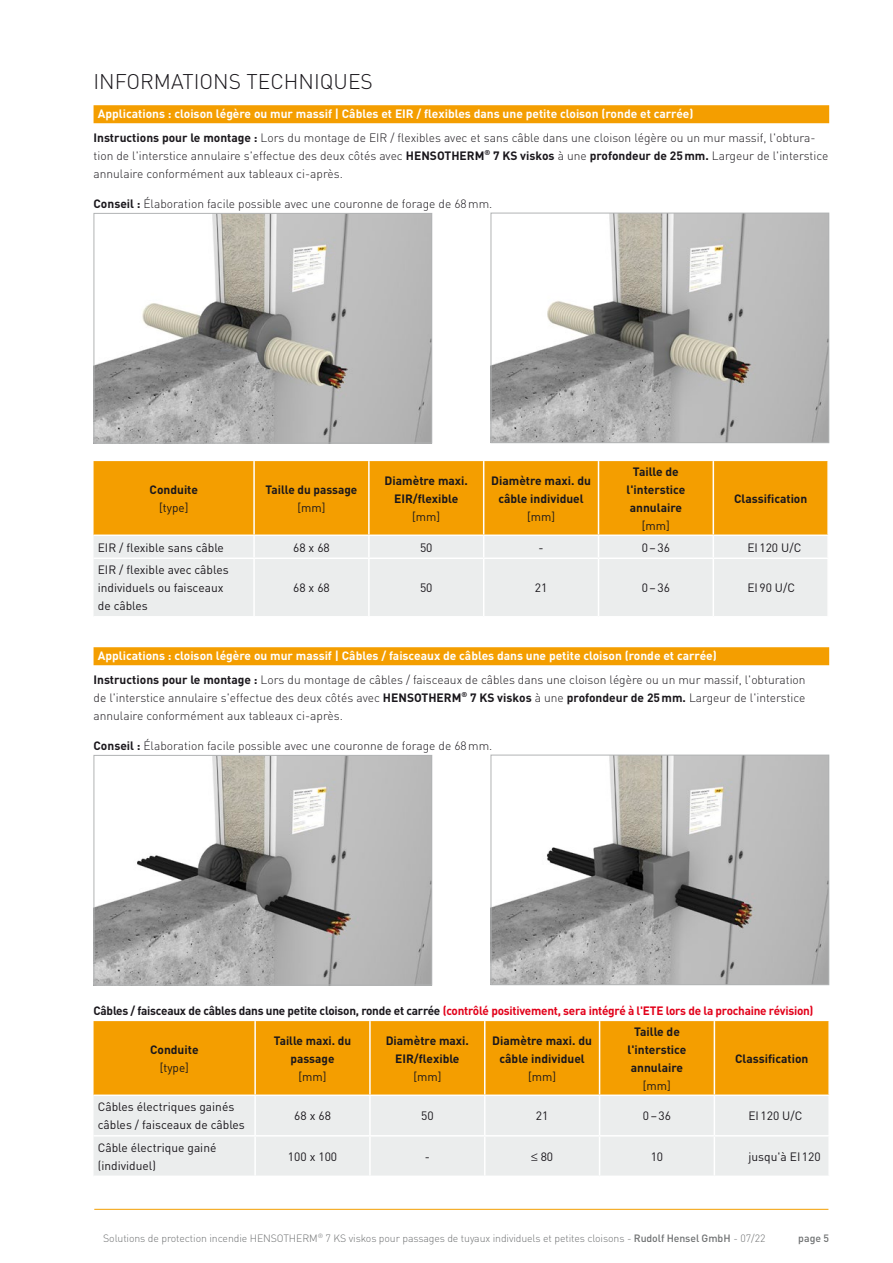
<style>
.page{position:relative;width:893px;height:1263px;background:#fff}
.page>*{position:absolute;margin:0;border:0;box-sizing:border-box;transform-origin:0 0}
.t1{font:300 21px "DIN";color:#1a171c}
.t2{font:300 12px/18px "DIN";color:#1a171c}
.t3{font:700 12px/23.2px "DIN";color:#fff}
.t4{font:12px/18px "DIN";color:#1a171c}
.t5{font:700 12px/18px "DIN";color:#1a171c;text-align:center}
.t6{font:700 12px "DIN";letter-spacing:-.02em;color:#e2001a}
.t7{font:300 10.5px "DIN";letter-spacing:-.01em;color:#6f7172}
.t8{font:500 10.5px "DIN";color:#6f7172}
.s1{color:#1a171c}
.s2{font-weight:300;color:#1a171c}
.s3{font-weight:700}
.s4{font-weight:500}
</style>
<div class="page">
<hr style="left:94px;top:1209px;width:734px;height:1px;background:#f49e00">
<div style="left:94px;top:105px;width:735px;height:18px;background:#f49e00"></div>
<div style="left:94px;top:647px;width:735px;height:18px;background:#f49e00"></div>
<img style="left:96px;top:215px;width:334px;height:226px">
<div style="left:94px;top:213px;width:338px;height:230px;border:1px solid #b1b3b4"></div>
<img style="left:493px;top:215px;width:334px;height:226px">
<div style="left:491px;top:213px;width:338px;height:230px;border:1px solid #b1b3b4"></div>
<div style="left:94px;top:461px;width:733px;height:73px;background:#f49e00"></div>
<div style="left:94px;top:536px;width:733px;height:80px;background:#ebeded"></div>
<hr style="left:253px;top:536px;width:2px;height:21px;background:#fff">
<hr style="left:368px;top:536px;width:2px;height:21px;background:#fff">
<svg style="left:483px;top:536px;width:1px;height:21px"></svg>
<svg style="left:598px;top:536px;width:1px;height:21px"></svg>
<svg style="left:713px;top:536px;width:1px;height:21px"></svg>
<hr style="left:94px;top:557px;width:160px;height:2px;background:#fff">
<hr style="left:254px;top:557px;width:115px;height:2px;background:#fff">
<hr style="left:253px;top:559px;width:2px;height:57px;background:#fff">
<hr style="left:369px;top:557px;width:115px;height:2px;background:#fff">
<hr style="left:368px;top:559px;width:2px;height:57px;background:#fff">
<hr style="left:484px;top:557px;width:114px;height:2px;background:#fff">
<hr style="left:598px;top:557px;width:115px;height:2px;background:#fff">
<hr style="left:713px;top:559px;width:1px;height:57px;background:#fff">
<hr style="left:598px;top:559px;width:1px;height:57px;background:#fff">
<hr style="left:483px;top:559px;width:1px;height:57px;background:#fff">
<hr style="left:713px;top:557px;width:116px;height:2px;background:#fff">
<hr style="left:253px;top:461px;width:2px;height:73px;background:#fff">
<hr style="left:368px;top:461px;width:2px;height:73px;background:#fff">
<hr style="left:483px;top:461px;width:1px;height:73px;background:#fff">
<hr style="left:598px;top:461px;width:1px;height:73px;background:#fff">
<hr style="left:713px;top:461px;width:1px;height:73px;background:#fff">
<img style="left:96px;top:757px;width:334px;height:226px">
<div style="left:94px;top:755px;width:338px;height:230px;border:1px solid #b1b3b4"></div>
<img style="left:493px;top:757px;width:334px;height:226px">
<div style="left:491px;top:755px;width:338px;height:230px;border:1px solid #b1b3b4"></div>
<div style="left:94px;top:1021px;width:734px;height:73px;background:#f49e00"></div>
<div style="left:94px;top:1096px;width:734px;height:79px;background:#ebeded"></div>
<hr style="left:254px;top:1096px;width:2px;height:39px;background:#fff">
<hr style="left:369px;top:1096px;width:2px;height:39px;background:#fff">
<hr style="left:484px;top:1096px;width:1px;height:39px;background:#fff">
<hr style="left:599px;top:1096px;width:1px;height:39px;background:#fff">
<hr style="left:714px;top:1096px;width:1px;height:39px;background:#fff">
<hr style="left:94px;top:1135px;width:161px;height:1px;background:#fff">
<hr style="left:255px;top:1135px;width:115px;height:1px;background:#fff">
<hr style="left:254px;top:1136px;width:2px;height:39px;background:#fff">
<hr style="left:370px;top:1135px;width:115px;height:1px;background:#fff">
<hr style="left:369px;top:1136px;width:2px;height:39px;background:#fff">
<hr style="left:485px;top:1135px;width:115px;height:1px;background:#fff">
<hr style="left:600px;top:1135px;width:114px;height:1px;background:#fff">
<hr style="left:714px;top:1136px;width:1px;height:39px;background:#fff">
<hr style="left:599px;top:1136px;width:1px;height:39px;background:#fff">
<hr style="left:484px;top:1136px;width:1px;height:39px;background:#fff">
<hr style="left:714px;top:1135px;width:116px;height:1px;background:#fff">
<hr style="left:254px;top:1021px;width:2px;height:73px;background:#fff">
<hr style="left:369px;top:1021px;width:2px;height:73px;background:#fff">
<hr style="left:484px;top:1021px;width:1px;height:73px;background:#fff">
<hr style="left:599px;top:1021px;width:1px;height:73px;background:#fff">
<hr style="left:714px;top:1021px;width:1px;height:73px;background:#fff">
<h1 class="t1" style="left:94px;top:68px;width:281px">INFORMATIONS TECHNIQUES</h1>
<p class="t3" style="left:94px;top:102px;width:724px;text-indent:4px">Applications : cloison légère ou mur massif | Câbles et EIR / flexibles dans une petite cloison (ronde et carrée)<br><span class="s1">Instructions pour le montage :</span> <span class="s2">Lors du montage de EIR / flexibles avec et sans câble dans une cloison légère ou un mur massif, l'obtura-</span></p>
<p class="t2" style="left:94px;top:146px;width:736px">tion de l'interstice annulaire s'effectue des deux côtés avec <span class="s3">HENSOTHERM</span><sup>®</sup> <span class="s3">7 KS viskos</span> à une <span class="s3">profondeur de 25mm.</span> Largeur de l'interstice annulaire conformément aux tableaux ci-après.</p>
<p class="t2" style="left:94px;top:195px;width:400px"><span class="s3">Conseil :</span> Élaboration facile possible avec une couronne de forage de 68mm.</p>
<p class="t5" style="left:150px;top:480px;width:50px">Conduite</p>
<p class="t4" style="left:159px;top:499px;width:31px">[type]</p>
<p class="t5" style="left:266px;top:480px;width:93px">Taille du passage</p>
<p class="t4" style="left:297px;top:499px;width:30px">[mm]</p>
<p class="t5" style="left:385px;top:471px;width:85px">Diamètre maxi.<br>EIR/flexible</p>
<p class="t4" style="left:412px;top:508px;width:30px">[mm]</p>
<p class="t5" style="left:491px;top:471px;width:101px">Diamètre maxi. du câble individuel</p>
<p class="t4" style="left:527px;top:508px;width:30px">[mm]</p>
<p class="t5" style="left:626px;top:462px;width:60px">Taille de l'interstice annulaire</p>
<p class="t4" style="left:642px;top:517px;width:30px">[mm]</p>
<p class="t5" style="left:734px;top:489px;width:75px">Classification</p>
<p class="t4" style="left:98px;top:538px;width:128px">EIR / flexible sans câble</p>
<p class="t4" style="left:293px;top:538px;width:38px">68 x 68</p>
<p class="t4" style="left:420px;top:538px;width:14px">50</p>
<p class="t4" style="left:539px;top:538px;width:7px">-</p>
<p class="t4" style="left:642px;top:538px;width:30px">0–36</p>
<p class="t4" style="left:747px;top:538px;width:55px">EI120 U/C</p>
<p class="t4" style="left:98px;top:561px;width:132px">EIR / flexible avec câbles individuels ou faisceaux de câbles</p>
<p class="t4" style="left:293px;top:579px;width:38px">68 x 68</p>
<p class="t4" style="left:420px;top:579px;width:14px">50</p>
<p class="t4" style="left:535px;top:579px;width:14px">21</p>
<p class="t4" style="left:642px;top:579px;width:30px">0–36</p>
<p class="t4" style="left:747px;top:579px;width:49px">EI90 U/C</p>
<p class="t3" style="left:94px;top:644px;width:714px;text-indent:4px">Applications : cloison légère ou mur massif | Câbles / faisceaux de câbles dans une petite cloison (ronde et carrée)<br><span class="s1">Instructions pour le montage :</span> <span class="s2">Lors du montage de câbles / faisceaux de câbles dans une cloison légère ou un mur massif, l'obturation</span></p>
<p class="t2" style="left:94px;top:688px;width:713px">de l'interstice annulaire s'effectue des deux côtés avec <span class="s3">HENSOTHERM</span><sup>®</sup> <span class="s3">7 KS viskos</span> à une <span class="s3">profondeur de 25mm.</span> Largeur de l'interstice annulaire conformément aux tableaux ci-après.</p>
<p class="t2" style="left:94px;top:737px;width:400px"><span class="s3">Conseil :</span> Élaboration facile possible avec une couronne de forage de 68mm.</p>
<p class="t6" style="left:94px;top:1003px;width:721px"><span class="s1">Câbles / faisceaux de câbles dans une petite cloison, ronde et carrée</span> (contrôlé positivement, sera intégré à l'ETE lors de la prochaine révision)</p>
<p class="t5" style="left:150px;top:1040px;width:50px">Conduite</p>
<p class="t4" style="left:160px;top:1059px;width:31px">[type]</p>
<p class="t5" style="left:628px;top:1022px;width:60px">Taille de l'interstice annulaire</p>
<p class="t4" style="left:643px;top:1077px;width:30px">[mm]</p>
<p class="t5" style="left:386px;top:1031px;width:85px">Diamètre maxi.<br>EIR/flexible</p>
<p class="t4" style="left:413px;top:1068px;width:30px">[mm]</p>
<p class="t5" style="left:492px;top:1031px;width:101px">Diamètre maxi. du câble individuel</p>
<p class="t4" style="left:528px;top:1068px;width:30px">[mm]</p>
<p class="t5" style="left:274px;top:1031px;width:79px">Taille maxi. du passage</p>
<p class="t4" style="left:299px;top:1068px;width:30px">[mm]</p>
<p class="t5" style="left:735px;top:1049px;width:75px">Classification</p>
<p class="t4" style="left:98px;top:1098px;width:149px">Câbles électriques gainés câbles / faisceaux de câbles</p>
<p class="t4" style="left:294px;top:1107px;width:38px">68 x 68</p>
<p class="t4" style="left:421px;top:1107px;width:14px">50</p>
<p class="t4" style="left:536px;top:1107px;width:14px">21</p>
<p class="t4" style="left:643px;top:1107px;width:30px">0–36</p>
<p class="t4" style="left:748px;top:1107px;width:55px">EI120 U/C</p>
<p class="t4" style="left:98px;top:1138px;width:120px">Câble électrique gainé (individuel)</p>
<p class="t4" style="left:288px;top:1147px;width:51px">100 x 100</p>
<p class="t4" style="left:425px;top:1147px;width:7px">-</p>
<p class="t4" style="left:531px;top:1147px;width:24px">≤ 80</p>
<p class="t4" style="left:651px;top:1147px;width:14px">10</p>
<p class="t4" style="left:748px;top:1147px;width:74px">jusqu'à EI120</p>
<p class="t7" style="left:103px;top:1232px;width:664px">Solutions de protection incendie HENSOTHERM<sup>®</sup> 7 KS viskos pour passages de tuyaux individuels et petites cloisons - <span class="s4">Rudolf Hensel GmbH</span> - 07/22</p>
<p class="t8" style="left:798px;top:1231px;width:32px">page 5</p>
</div>
